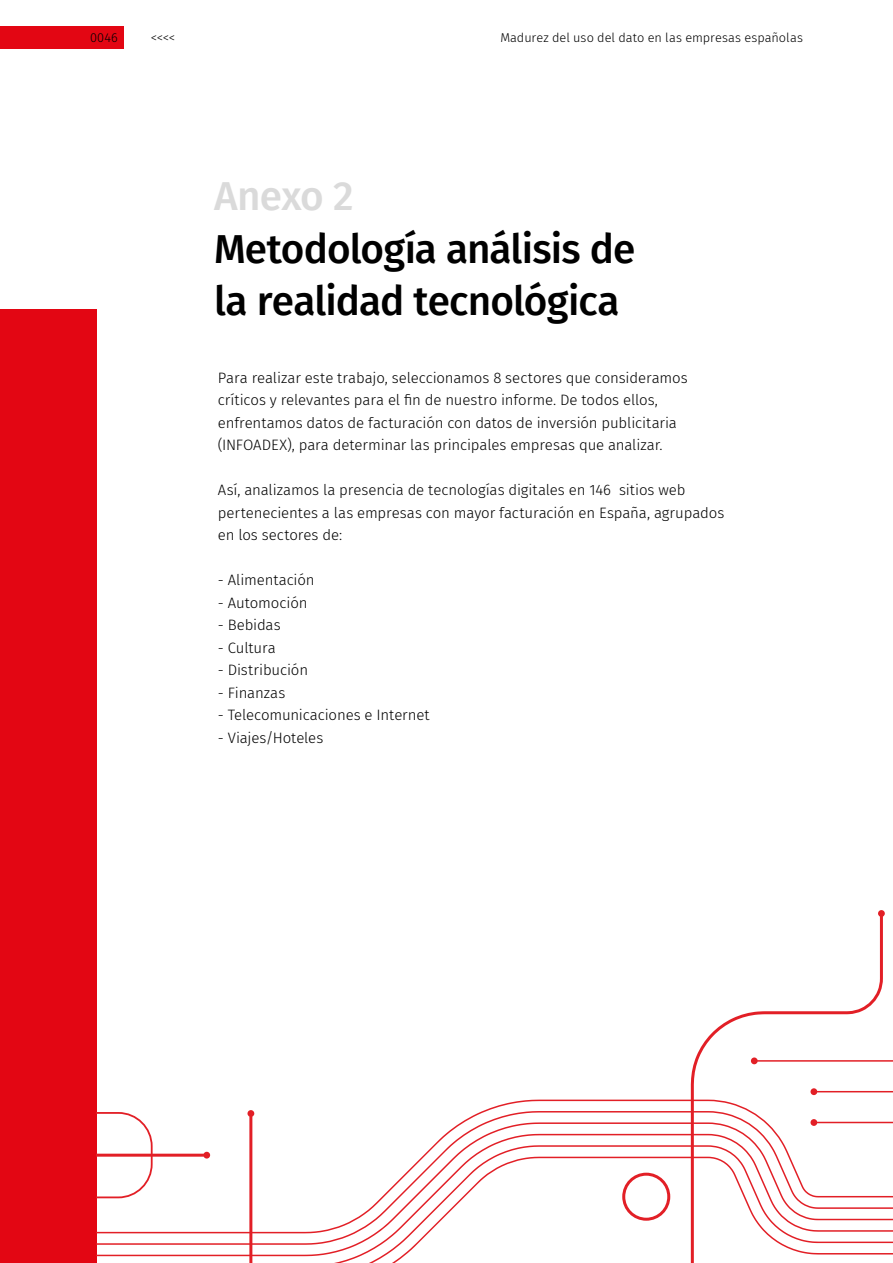
<style>
.page{position:relative;width:893px;height:1263px;background:#fff}
.page>*{position:absolute;margin:0;border:0;box-sizing:border-box;transform-origin:0 0}
.t1{font:500 40.5px/52.5px "Fira Sans";letter-spacing:-.025em;color:#000}
.t2{font:500 40.5px "Fira Sans";letter-spacing:-.02em;color:#dadada}
.t3{font:300 15px/22.5px "Fira Sans";letter-spacing:-.01em;color:#000}
.t4{font:300 12.75px "Fira Sans";color:#000}
</style>
<div class="page">
<div style="left:0;top:309px;width:96px;height:954px;background:#e30613"></div>
<svg style="left:96px;top:1245px;width:221px;height:11px"></svg>
<svg style="left:96px;top:1233px;width:221px;height:12px"></svg>
<svg style="left:96px;top:1099px;width:221px;height:134px"></svg>
<svg style="left:696px;top:910px;width:189px;height:147px"></svg>
<svg style="left:247px;top:1110px;width:7px;height:153px"></svg>
<svg style="left:317px;top:1057px;width:576px;height:206px"></svg>
<svg style="left:96px;top:1112px;width:114px;height:86px"></svg>
<div style="left:0;top:26px;width:124px;height:23px;background:#e30613"></div>
<p class="t4" style="left:90px;top:28px;width:29px">0046</p>
<p class="t4" style="left:151px;top:28px;width:26px">&lt;&lt;&lt;&lt;</p>
<p class="t4" style="left:500px;top:28px;width:304px">Madurez del uso del dato en las empresas españolas</p>
<h1 class="t2" style="left:214px;top:163px;width:141px">Anexo 2</h1>
<h1 class="t1" style="left:214px;top:220px;width:423px">Metodología análisis de la realidad tecnológica</h1>
<p class="t3" style="left:218px;top:366px;width:471px">Para realizar este trabajo, seleccionamos 8 sectores que consideramos críticos y relevantes para el fin de nuestro informe. De todos ellos, enfrentamos datos de facturación con datos de inversión publicitaria (INFOADEX), para determinar las principales empresas que analizar.</p>
<p class="t3" style="left:218px;top:478px;width:508px">Así, analizamos la presencia de tecnologías digitales en 146 sitios web pertenecientes a las empresas con mayor facturación en España, agrupados en los sectores de:</p>
<p class="t3" style="left:218px;top:568px;width:98px">- Alimentación</p>
<p class="t3" style="left:218px;top:591px;width:91px">- Automoción</p>
<p class="t3" style="left:218px;top:613px;width:64px">- Bebidas</p>
<p class="t3" style="left:218px;top:636px;width:59px">- Cultura</p>
<p class="t3" style="left:218px;top:658px;width:92px">- Distribución</p>
<p class="t3" style="left:218px;top:681px;width:69px">- Finanzas</p>
<p class="t3" style="left:218px;top:703px;width:213px">- Telecomunicaciones e Internet</p>
<p class="t3" style="left:218px;top:726px;width:107px">- Viajes/Hoteles</p>
</div>
